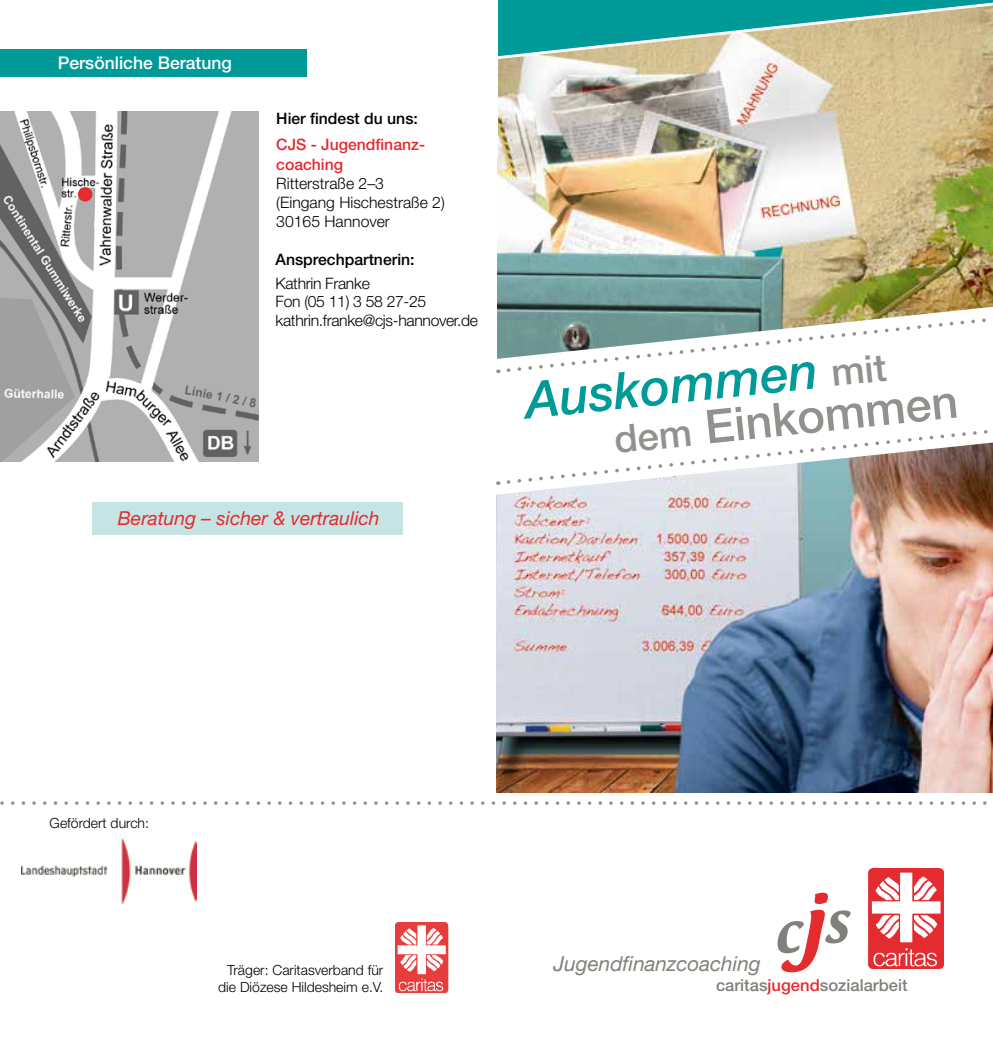
<style>
.page{position:relative;width:993px;height:1042px;background:#fff}
.page>*{position:absolute;margin:0;border:0;box-sizing:border-box;transform-origin:0 0}
.t1{font:italic 500 50.93px "Helvetica Neue";color:#009a99}
.t2{font:500 46.55px "Helvetica Neue";color:#93918d}
.t3{font:italic 20.65px "Helvetica Neue";color:#81807a}
.t4{font:italic 19.25px "Helvetica Neue";color:#e42b2f}
.t5{font:500 17.5px "Helvetica Neue";color:#fff}
.t6{font:500 16.62px "Helvetica Neue";color:#81807a}
.t7{font:300 15.75px/19.2px "Helvetica Neue";letter-spacing:-.01em;color:#000}
.t8{font:500 15.75px "Helvetica Neue";color:#000}
.t9{font:500 15.75px/19.2px "Helvetica Neue";color:#e42b2f}
.t10{font:300 14px/17.5px "Helvetica Neue";color:#000;text-align:right}
.s1{font-style:normal;font-size:38.15px;color:#93918d}
.s2{font-size:38.15px}
.s3{color:#e42b2f}
</style>
<div class="page">
<div style="left:92px;top:503px;width:311px;height:32px;background:#c7e4e4"></div>
<img style="left:21px;top:838px;width:175px;height:66px">
<img style="left:868px;top:868px;width:75px;height:100px">
<svg style="left:777px;top:892px;width:73px;height:80px"></svg>
<svg style="left:0;top:801px;width:987px;height:4px"></svg>
<img style="left:496px;top:500px;width:496px;height:292px">
<img style="left:497px;top:62px;width:495px;height:245px">
<svg style="left:496px;top:307px;width:496px;height:193px"></svg>
<svg style="left:504px;top:311px;width:488px;height:63px"></svg>
<svg style="left:504px;top:424px;width:489px;height:62px"></svg>
<img style="left:395px;top:922px;width:53px;height:70px">
<svg style="left:498px;top:0;width:494px;height:62px;background:#71b29e"></svg>
<div style="left:0;top:50px;width:307px;height:27px;background:#009a99"></div>
<img style="left:0;top:112px;width:258px;height:349px">
<div style="left:78px;top:187px;width:14px;height:14px;background:#e42b2f;border-radius:50%"></div>
<p class="t5" style="left:58px;top:52px;width:176px">Persönliche Beratung</p>
<p class="t8" style="left:276px;top:109px;width:143px">Hier findest du uns:</p>
<p class="t9" style="left:276px;top:135px;width:150px">CJS - Jugendfinanz&shy;coaching</p>
<p class="t7" style="left:276px;top:173px;width:170px">Ritterstraße 2–3 (Eingang Hischestraße 2)<br>30165 Hannover</p>
<p class="t8" style="left:275px;top:250px;width:140px">Ansprechpartnerin:</p>
<p class="t7" style="left:275px;top:274px;width:152px;line-height:17.5px">Kathrin Franke<br>Fon (05 11) 3 58 27-25</p>
<p class="t7" style="left:275px;top:310px;width:204px">kathrin.franke@cjs-hannover.de</p>
<p class="t4" style="left:118px;top:507px;width:263px">Beratung – sicher &amp; vertraulich</p>
<h1 class="t1" style="left:521px;top:371px;width:364px;rotate:-6deg">Auskommen <span class="s1">mit</span></h1>
<h2 class="t2" style="left:611px;top:409px;width:347px;rotate:-6deg"><span class="s2">dem</span> Einkommen</h2>
<p class="t10" style="left:50px;top:814px;width:101px">Gefördert durch:</p>
<p class="t10" style="left:218px;top:960px;width:166px">Träger: Caritasverband für die Diözese Hildesheim e.V.</p>
<h3 class="t3" style="left:553px;top:951px;width:208px">Jugendfinanzcoaching</h3>
<p class="t6" style="left:715px;top:975px;width:193px">caritas<span class="s3">jugend</span>sozialarbeit</p>
</div>
